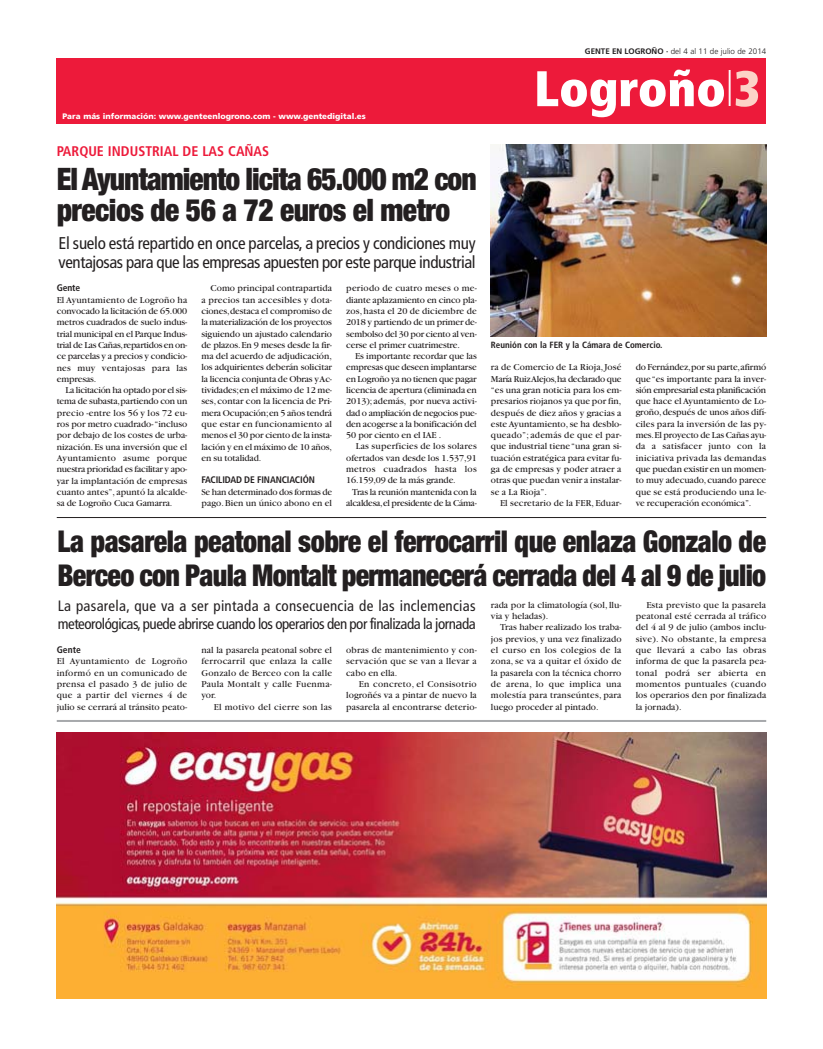
<style>
.page{position:relative;width:823px;height:1049px;background:#fff}
.page>*{position:absolute;margin:0;border:0;box-sizing:border-box;transform-origin:0 0}
.t1{font:900 condensed 50px "Frutiger";color:#fff}
.t2{font:900 condensed 31px/31px "Helvetica Neue";letter-spacing:-.03em;color:#231f20;scale:.95 1}
.t3{font:900 condensed 30.1px/33.3px "Helvetica Neue";letter-spacing:-.015em;color:#231f20;scale:.93 1}
.t4{font:condensed 17px/19px "Frutiger";letter-spacing:-.025em;color:#231f20}
.t5{font:condensed 15px/18.5px "Frutiger";letter-spacing:-.03em;color:#231f20}
.t6{font:700 condensed 14px "Frutiger";color:#ed1a3a}
.t7{font:9.5px/11.3px "Garamond";letter-spacing:.005em;color:#231f20;text-align:justify}
.t8{font:9.5px/11.3px "Garamond";letter-spacing:.03em;color:#231f20}
.t9{font:9.5px "Garamond";letter-spacing:.025em;color:#231f20}
.t10{font:9.5px/11.3px "Garamond";letter-spacing:-.015em;color:#231f20}
.t11{font:9.5px "Garamond";letter-spacing:-.025em;color:#231f20}
.t12{font:9.5px "Garamond";letter-spacing:-.02em;color:#231f20}
.t13{font:700 condensed 9.5px "Frutiger";letter-spacing:-.01em;color:#231f20}
.t14{font:700 condensed 9px "Frutiger";color:#231f20}
.t15{font:900 8px "Frutiger";color:#fff}
.t16{font:300 8px "Frutiger";color:#231f20}
.s1{font-family:"Frutiger";font-weight:700;font-stretch:condensed}
.s2{font-weight:700}
.s3{color:#fcd3c7}
</style>
<div class="page">
<img style="left:57px;top:732px;width:708px;height:267px">
<hr style="left:57px;top:517px;width:708px;height:1px;background:#231f20">
<hr style="left:57px;top:720px;width:708px;height:2px;background:#a7a9ac">
<div style="left:57px;top:59px;width:708px;height:65px;background:#ed1a3a"></div>
<img style="left:490px;top:145px;width:275px;height:192px">
<p class="t15" style="left:62px;top:113px;width:304px">Para más información: www.genteenlogrono.com - www.gentedigital.es</p>
<p class="t6" style="left:57px;top:146px;width:214px">PARQUE INDUSTRIAL DE LAS CAÑAS</p>
<p class="t2" style="left:57px;top:166px;width:443px">El Ayuntamiento licita 65.000 m2 con precios de 56 a 72 euros el metro</p>
<p class="t4" style="left:59px;top:235px;width:418px">El suelo está repartido en once parcelas, a precios y condiciones muy ventajosas para que las empresas apuesten por este parque industrial</p>
<p class="t13" style="left:57px;top:284px;width:25px">Gente</p>
<p class="t9" style="left:57px;top:296px;width:132px">El Ayuntamiento de Logroño ha</p>
<p class="t7" style="left:57px;top:306px;width:132px">convocado la licitación de 65.000</p>
<p class="t7" style="left:57px;top:318px;width:132px">metros cuadrados de suelo indus-</p>
<p class="t10" style="left:57px;top:329px;width:132px">trial municipal en el Parque Indus-</p>
<p class="t11" style="left:57px;top:342px;width:132px">trial de Las Cañas,repartidos en on-</p>
<p class="t7" style="left:57px;top:351px;width:132px">ce parcelas y a precios y condicio-</p>
<p class="t9" style="left:57px;top:364px;width:132px">nes muy ventajosas para las</p>
<p class="t7" style="left:57px;top:374px;width:41px">empresas.</p>
<p class="t11" style="left:65px;top:387px;width:123px">La licitación ha optado por el sis-</p>
<p class="t10" style="left:57px;top:397px;width:132px">tema de subasta,partiendo con un</p>
<p class="t9" style="left:57px;top:409px;width:132px">precio -entre los 56 y los 72 eu-</p>
<p class="t7" style="left:57px;top:419px;width:132px">ros por metro cuadrado- “incluso</p>
<p class="t7" style="left:57px;top:431px;width:132px">por debajo de los costes de urba-</p>
<p class="t7" style="left:57px;top:442px;width:132px">nización.Es una inversión que el</p>
<p class="t9" style="left:57px;top:455px;width:132px">Ayuntamiento asume porque</p>
<p class="t12" style="left:57px;top:466px;width:132px">nuestra prioridad es facilitar y apo-</p>
<p class="t7" style="left:57px;top:476px;width:132px">yar la implantación de empresas</p>
<p class="t7" style="left:57px;top:487px;width:132px">cuanto antes”,apuntó la alcalde-</p>
<p class="t7" style="left:57px;top:498px;width:117px">sa de Logroño Cuca Gamarra.</p>
<p class="t7" style="left:201px;top:284px;width:132px;text-indent:9px">Como principal contrapartida a precios tan accesibles y dota&shy;ciones,destaca el compromiso de la materialización de los proyectos siguiendo un ajustado calendario de plazos.En 9 meses desde la fir&shy;ma del acuerdo de adjudicación, los adquirientes deberán solicitar la licencia conjunta de Obras y Ac&shy;tividades;en el máximo de 12 me&shy;ses,contar con la licencia de Pri&shy;mera Ocupación;en 5 años tendrá que estar en funcionamiento al menos el 30 por ciento de la insta&shy;lación y en el máximo de 10 años, en su totalidad.</p>
<p class="t10" style="left:201px;top:476px;width:132px"><span class="s1">FACILIDAD DE FINANCIACIÓN<br></span>Se han determinado dos formas de pago.Bien un único abono en el</p>
<p class="t9" style="left:346px;top:285px;width:132px">periodo de cuatro meses o me-</p>
<p class="t7" style="left:346px;top:295px;width:132px">diante aplazamiento en cinco pla-</p>
<p class="t7" style="left:346px;top:306px;width:132px">zos,hasta el 20 de diciembre de</p>
<p class="t10" style="left:346px;top:317px;width:132px">2018 y partiendo de un primer de-</p>
<p class="t10" style="left:346px;top:329px;width:132px">sembolso del 30 por ciento al ven-</p>
<p class="t7" style="left:346px;top:340px;width:115px">cerse el primer cuatrimestre.</p>
<p class="t7" style="left:355px;top:351px;width:123px">Es importante recordar que las</p>
<p class="t10" style="left:346px;top:363px;width:132px">empresas que deseen implantarse</p>
<p class="t11" style="left:346px;top:375px;width:132px">en Logroño ya no tienen que pagar</p>
<p class="t10" style="left:346px;top:385px;width:132px">licencia de apertura (eliminada en</p>
<p class="t7" style="left:346px;top:396px;width:132px">2013);además, por nueva activi-</p>
<p class="t11" style="left:346px;top:409px;width:132px">dad o ampliación de negocios pue-</p>
<p class="t7" style="left:346px;top:419px;width:132px">den acogerse a la bonificación del</p>
<p class="t7" style="left:346px;top:430px;width:96px">50 por ciento en el IAE .</p>
<p class="t9" style="left:355px;top:443px;width:122px">Las superficies de los solares</p>
<p class="t7" style="left:346px;top:453px;width:132px">ofertados van desde los 1.537,91</p>
<p class="t9" style="left:346px;top:466px;width:132px">metros cuadrados hasta los</p>
<p class="t7" style="left:346px;top:476px;width:111px">16.159,09 de la más grande.</p>
<p class="t10" style="left:352px;top:487px;width:126px">Tras la reunión mantenida con la</p>
<p class="t11" style="left:346px;top:500px;width:132px">alcaldesa,el presidente de la Cáma-</p>
<p class="t16" style="left:584px;top:48px;width:183px"><span class="s2">GENTE EN LOGROÑO ·</span> del 4 al 11 de julio de 2014</p>
<p class="t1" style="left:534px;top:69px;width:227px">Logroño<sup>|</sup><span class="s3">3</span></p>
<p class="t14" style="left:490px;top:341px;width:173px">Reunión con la FER y la Cámara de Comercio.</p>
<p class="t7" style="left:490px;top:363px;width:132px">ra de Comercio de La Rioja,José</p>
<p class="t11" style="left:490px;top:375px;width:132px">María Ruiz Alejos,ha declarado que</p>
<p class="t7" style="left:490px;top:385px;width:132px">“es una gran noticia para los em-</p>
<p class="t7" style="left:490px;top:396px;width:132px">presarios riojanos ya que por fin,</p>
<p class="t7" style="left:490px;top:408px;width:132px">después de diez años y gracias a</p>
<p class="t7" style="left:490px;top:419px;width:132px">este Ayuntamiento, se ha desblo-</p>
<p class="t9" style="left:490px;top:432px;width:132px">queado”; además de que el par-</p>
<p class="t7" style="left:490px;top:442px;width:132px">que industrial tiene “una gran si-</p>
<p class="t7" style="left:490px;top:453px;width:132px">tuación estratégica para evitar fu-</p>
<p class="t7" style="left:490px;top:464px;width:132px">ga de empresas y poder atraer a</p>
<p class="t7" style="left:490px;top:475px;width:132px">otras que puedan venir a instalar-</p>
<p class="t7" style="left:490px;top:487px;width:57px">se a La Rioja”.</p>
<p class="t7" style="left:499px;top:498px;width:123px">El secretario de la FER,Eduar-</p>
<p class="t7" style="left:635px;top:362px;width:132px">do Fernández,por su parte,afirmó que “es importante para la inver&shy;sión empresarial esta planificación que hace el Ayuntamiento de Lo&shy;groño,después de unos años difí&shy;ciles para la inversión de las py&shy;mes.El proyecto de Las Cañas ayu&shy;da a satisfacer junto con la iniciativa privada las demandas que puedan existir en un momen&shy;to muy adecuado,cuando parece que se está produciendo una le&shy;ve recuperación económica”.</p>
<p class="t3" style="left:57px;top:527px;width:763px">La pasarela peatonal sobre el ferrocarril que enlaza Gonzalo de<br>Berceo con Paula Montalt permanecerá cerrada del 4 al 9 de julio</p>
<p class="t5" style="left:58px;top:598px;width:419px">La pasarela, que va a ser pintada a consecuencia de las inclemencias meteorológicas,puede abrirse cuando los operarios den por finalizada la jornada</p>
<p class="t8" style="left:57px;top:645px;width:132px"><span class="s1">Gente<br></span>El Ayuntamiento de Logroño informó en un comunicado de prensa el pasado 3 de julio de que a partir del viernes 4 de julio se cerrará al tránsito peato-</p>
<p class="t7" style="left:201px;top:645px;width:132px">nal la pasarela peatonal sobre el</p>
<p class="t8" style="left:201px;top:657px;width:132px">ferrocarril que enlaza la calle</p>
<p class="t9" style="left:201px;top:669px;width:132px">Gonzalo de Berceo con la calle</p>
<p class="t8" style="left:201px;top:679px;width:132px">Paula Montalt y calle Fuenma-</p>
<p class="t7" style="left:201px;top:690px;width:17px">yor.</p>
<p class="t8" style="left:213px;top:702px;width:120px">El motivo del cierre son las</p>
<p class="t7" style="left:346px;top:645px;width:132px">obras de mantenimiento y con-</p>
<p class="t8" style="left:346px;top:657px;width:132px">servación que se van a llevar a</p>
<p class="t7" style="left:346px;top:668px;width:53px">cabo en ella.</p>
<p class="t8" style="left:359px;top:679px;width:119px">En concreto, el Consisotrio</p>
<p class="t7" style="left:346px;top:690px;width:132px">logroñés va a pintar de nuevo la</p>
<p class="t7" style="left:346px;top:702px;width:132px">pasarela al encontrarse deterio-</p>
<p class="t7" style="left:490px;top:600px;width:132px">rada por la climatología (sol, llu-</p>
<p class="t7" style="left:490px;top:611px;width:59px">via y heladas).</p>
<p class="t7" style="left:500px;top:623px;width:123px">Tras haber realizado los traba-</p>
<p class="t7" style="left:490px;top:634px;width:132px">jos previos, y una vez finalizado</p>
<p class="t8" style="left:490px;top:645px;width:132px">el curso en los colegios de la</p>
<p class="t9" style="left:490px;top:658px;width:132px">zona, se va a quitar el óxido de</p>
<p class="t7" style="left:490px;top:668px;width:132px">la pasarela con la técnica chorro</p>
<p class="t8" style="left:490px;top:679px;width:132px">de arena, lo que implica una</p>
<p class="t9" style="left:490px;top:692px;width:132px">molestía para transeúntes, para</p>
<p class="t7" style="left:490px;top:702px;width:109px">luego proceder al pintado.</p>
<p class="t7" style="left:635px;top:600px;width:132px;text-indent:11px">Esta previsto que la pasarela peatonal esté cerrada al tráfico del 4 al 9 de julio (ambos inclu&shy;sive). No obstante, la empresa que llevará a cabo las obras informa de que la pasarela pea&shy;tonal podrá ser abierta en momentos puntuales (cuando los operarios den por finalizada la jornada).</p>
</div>
